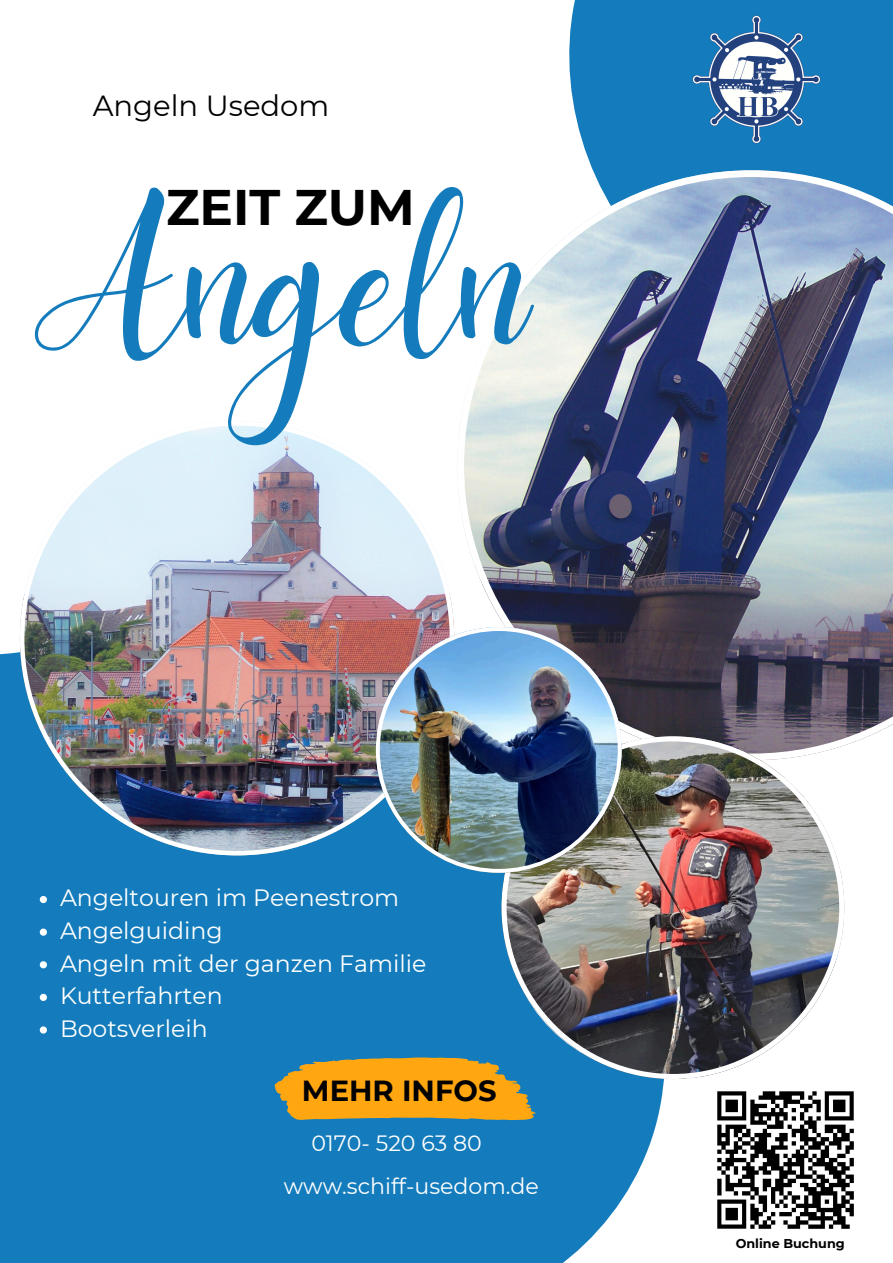
<style>
.page{position:relative;width:893px;height:1263px;background:#fff}
.page>*{position:absolute;margin:0;border:0;box-sizing:border-box;transform-origin:0 0}
.t1{font:209.7px "Daydream";color:#147cbc}
.t2{font:700 49.88px "Montserrat";color:#000}
.t3{font:29.03px "Montserrat";color:#000}
.t4{font:700 29.03px "Montserrat";color:#000}
.t5{font:23.55px "Montserrat";color:#fff}
.t6{font:22.12px "Montserrat";color:#fff}
.t7{font:700 12.75px "Montserrat";color:#000}
</style>
<div class="page">
<div style="left:569px;top:0;width:324px;height:170px;background:#147cbc"></div>
<div style="left:0;top:637px;width:664px;height:626px;background:#147cbc"></div>
<img style="left:20px;top:424px;width:434px;height:431px">
<img style="left:459px;top:170px;width:434px;height:576px">
<img style="left:501px;top:736px;width:343px;height:343px">
<svg style="left:271px;top:1046px;width:268px;height:90px;background:#97935b"></svg>
<img style="left:689px;top:12px;width:134px;height:134px">
<img style="left:376px;top:627px;width:245px;height:246px">
<img style="left:717px;top:1091px;width:137px;height:138px">
<svg style="left:40px;top:896px;width:7px;height:7px"></svg>
<svg style="left:40px;top:928px;width:7px;height:8px"></svg>
<svg style="left:40px;top:961px;width:7px;height:7px"></svg>
<svg style="left:40px;top:994px;width:7px;height:7px"></svg>
<svg style="left:40px;top:1026px;width:7px;height:7px"></svg>
<p class="t3" style="left:93px;top:88px;width:238px">Angeln Usedom</p>
<h2 class="t1" style="left:35px;top:159px;width:497px">Angeln</h2>
<h1 class="t2" style="left:166px;top:177px;width:250px">ZEIT ZUM</h1>
<p class="t5" style="left:60px;top:883px;width:341px">Angeltouren im Peenestrom</p>
<p class="t5" style="left:60px;top:916px;width:164px">Angelguiding</p>
<p class="t5" style="left:60px;top:949px;width:368px">Angeln mit der ganzen Familie</p>
<p class="t5" style="left:60px;top:981px;width:164px">Kutterfahrten</p>
<p class="t5" style="left:60px;top:1014px;width:149px">Bootsverleih</p>
<p class="t4" style="left:302px;top:1073px;width:196px">MEHR INFOS</p>
<p class="t6" style="left:311px;top:1129px;width:172px">0170- 520 63 80</p>
<p class="t6" style="left:284px;top:1172px;width:256px">www.schiff-usedom.de</p>
<h3 class="t7" style="left:735px;top:1235px;width:111px">Online Buchung</h3>
</div>
